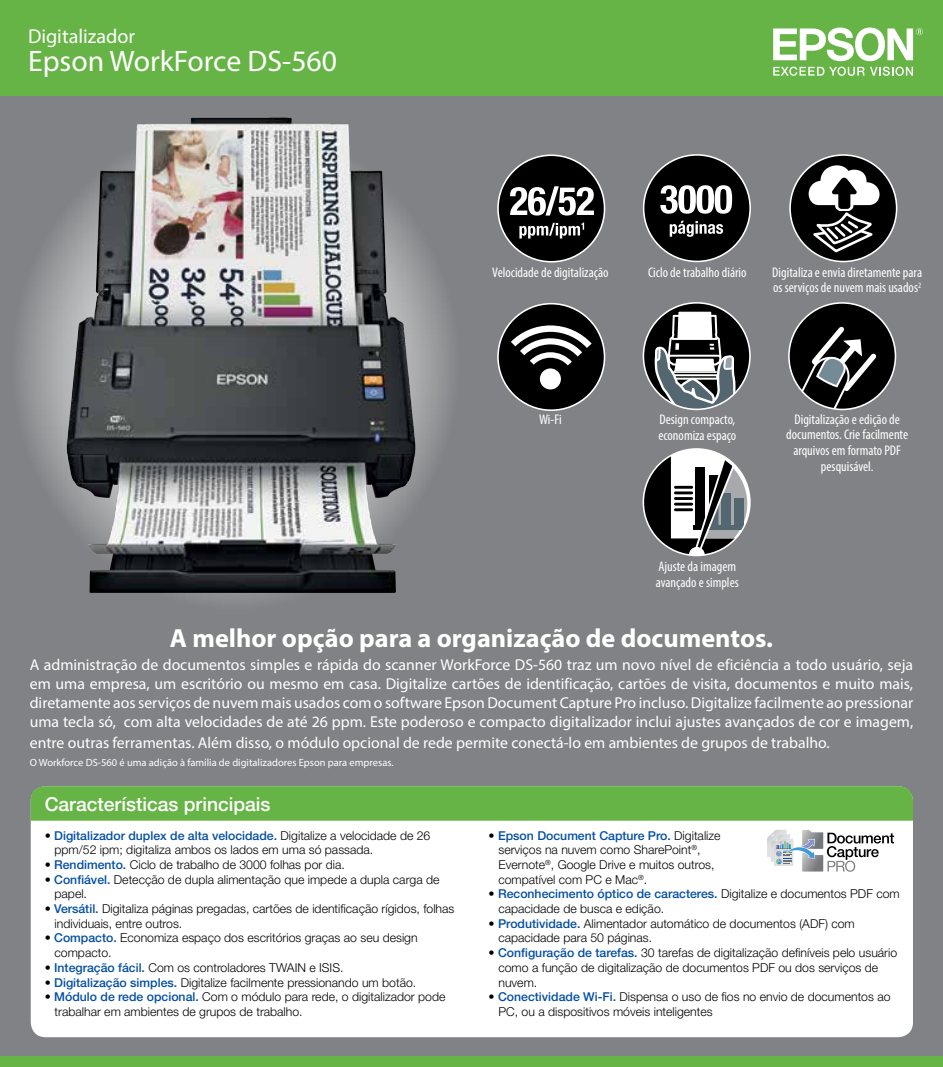
<style>
.page{position:relative;width:943px;height:1067px;background:#fff}
.page>*{position:absolute;margin:0;border:0;box-sizing:border-box;transform-origin:0 0}
.t1{font:29.75px "Myriad Pro";color:#fff}
.t2{font:700 26.25px "Myriad Pro";color:#fff}
.t3{font:20.12px "Myriad Pro";color:#fff}
.t4{font:500 19.25px "Helvetica Neue LT Pro";color:#fff}
.t5{font:15.75px/18.9px "Myriad Pro";color:#fff;text-align:justify}
.t6{font:condensed 14px/15.8px "Myriad Pro";color:#fff}
.t7{font:300 12.25px/14.7px "Helvetica Neue LT Pro";color:#000}
.t8{font:10.5px "Myriad Pro";color:#fff}
.s1{font-weight:500;color:#034ea2}
</style>
<div class="page">
<div style="left:0;top:82px;width:943px;height:985px;background:#808285"></div>
<div style="left:498px;top:304px;width:106px;height:106px;background:#000;border-radius:50%"></div>
<div style="left:497px;top:303px;width:108px;height:108px;border:2px solid #fff;border-radius:50%"></div>
<svg style="left:511px;top:325px;width:80px;height:40px"></svg>
<div style="left:540px;top:368px;width:21px;height:21px;background:#fff;border-radius:50%"></div>
<div style="left:789px;top:303px;width:106px;height:106px;background:#000;border-radius:50%"></div>
<svg style="left:790px;top:322px;width:91px;height:87px"></svg>
<div style="left:788px;top:302px;width:108px;height:108px;border:2px solid #fff;border-radius:50%"></div>
<div style="left:643px;top:303px;width:107px;height:106px;background:#000;border-radius:50%"></div>
<svg style="left:654px;top:311px;width:82px;height:98px"></svg>
<div style="left:642px;top:302px;width:108px;height:108px;border:2px solid #fff;border-radius:50%"></div>
<div style="left:643px;top:449px;width:107px;height:106px;background:#000;border-radius:50%"></div>
<svg style="left:671px;top:449px;width:79px;height:106px"></svg>
<div style="left:642px;top:448px;width:108px;height:108px;border:2px solid #fff;border-radius:50%"></div>
<div style="left:790px;top:155px;width:106px;height:106px;background:#000;border-radius:50%"></div>
<div style="left:789px;top:154px;width:108px;height:108px;border:2px solid #fff;border-radius:50%"></div>
<svg style="left:808px;top:165px;width:71px;height:89px"></svg>
<div style="left:643px;top:155px;width:107px;height:106px;background:#000;border-radius:50%"></div>
<div style="left:643px;top:154px;width:108px;height:108px;border:2px solid #fff;border-radius:50%"></div>
<svg style="left:660px;top:185px;width:72px;height:29px"></svg>
<svg style="left:669px;top:221px;width:54px;height:16px"></svg>
<div style="left:498px;top:155px;width:106px;height:107px;background:#000;border-radius:50%"></div>
<div style="left:497px;top:154px;width:108px;height:108px;border:2px solid #fff;border-radius:50%"></div>
<svg style="left:510px;top:186px;width:84px;height:29px"></svg>
<svg style="left:519px;top:222px;width:65px;height:16px"></svg>
<svg style="left:11px;top:119px;width:449px;height:491px"></svg>
<img style="left:67px;top:117px;width:348px;height:476px">
<div style="left:31px;top:786px;width:882px;height:251px;background:#fff;border-radius:15px"></div>
<div style="left:31px;top:786px;width:882px;height:34px;background:#66b445"></div>
<div style="left:0;top:0;width:943px;height:96px;background:#66b445"></div>
<svg style="left:773px;top:67px;width:91px;height:9px"></svg>
<svg style="left:870px;top:67px;width:43px;height:9px"></svg>
<svg style="left:773px;top:28px;width:149px;height:33px"></svg>
<div style="left:0;top:1056px;width:943px;height:11px;background:#66b445"></div>
<svg style="left:767px;top:829px;width:127px;height:42px"></svg>
<h3 class="t3" style="left:28px;top:23px;width:109px">Digitalizador</h3>
<h1 class="t1" style="left:28px;top:42px;width:310px">Epson WorkForce DS-560</h1>
<p class="t6" style="left:492px;top:264px;width:118px">Velocidade de digitalização</p>
<p class="t6" style="left:772px;top:264px;width:151px">Digitaliza e envia diretamente para os serviços de nuvem mais usados<sup>2</sup></p>
<p class="t6" style="left:648px;top:264px;width:100px">Ciclo de trabalho diário</p>
<p class="t6" style="left:539px;top:411px;width:24px">Wi-Fi</p>
<p class="t6" style="left:786px;top:411px;width:123px;text-align:center">Digitalização e edição de documentos. Crie facilmente arquivos em formato PDF pesquisável.</p>
<p class="t6" style="left:658px;top:410px;width:79px;line-height:16.8px">Design compacto, economiza espaço</p>
<p class="t6" style="left:656px;top:558px;width:84px">Ajuste da imagem avançado e simples</p>
<h2 class="t2" style="left:170px;top:620px;width:604px">A melhor opção para a organização de documentos.</h2>
<p class="t5" style="left:30px;top:655px;width:885px">A administração de documentos simples e rápida do scanner WorkForce DS-560 traz um novo nível de eficiência a todo usuário, seja em uma empresa, um escritório ou mesmo em casa. Digitalize cartões de identificação, cartões de visita, documentos e muito mais, diretamente aos serviços de nuvem mais usados com o software Epson Document Capture Pro incluso. Digitalize facilmente ao pressionar uma tecla só, com alta velocidades de até 26 ppm. Este poderoso e compacto digitalizador inclui ajustes avançados de cor e imagem,</p>
<p class="t5" style="left:30px;top:733px;width:801px">entre outras ferramentas. Além disso, o módulo opcional de rede permite conectá-lo em ambientes de grupos de trabalho.</p>
<p class="t8" style="left:30px;top:755px;width:365px">O Workforce DS-560 é uma adição à família de digitalizadores Epson para empresas.</p>
<h3 class="t4" style="left:45px;top:792px;width:227px">Características principais</h3>
<p class="t7" style="left:55px;top:827px;width:377px;text-indent:-10px">• <span class="s1">Digitalizador duplex de alta velocidade.</span> Digitalize a velocidade de 26 ppm/52 ipm; digitaliza ambos os lados em uma só passada.</p>
<p class="t7" style="left:45px;top:857px;width:302px">• <span class="s1">Rendimento.</span> Ciclo de trabalho de 3000 folhas por dia.</p>
<p class="t7" style="left:55px;top:871px;width:386px;text-indent:-10px">• <span class="s1">Confiável.</span> Detecção de dupla alimentação que impede a dupla carga de papel.</p>
<p class="t7" style="left:55px;top:901px;width:401px;text-indent:-10px">• <span class="s1">Versátil.</span> Digitaliza páginas pregadas, cartões de identificação rígidos, folhas individuais, entre outros.</p>
<p class="t7" style="left:55px;top:930px;width:364px;text-indent:-10px">• <span class="s1">Compacto.</span> Economiza espaço dos escritórios graças ao seu design compacto.</p>
<p class="t7" style="left:45px;top:959px;width:300px">• <span class="s1">Integração fácil.</span> Com os controladores TWAIN e ISIS.</p>
<p class="t7" style="left:45px;top:974px;width:373px">• <span class="s1">Digitalização simples.</span> Digitalize facilmente pressionando um botão.</p>
<p class="t7" style="left:55px;top:989px;width:392px;text-indent:-10px">• <span class="s1">Módulo de rede opcional.</span> Com o módulo para rede, o digitalizador pode trabalhar em ambientes de grupos de trabalho.</p>
<p class="t7" style="left:498px;top:827px;width:223px;text-indent:-10px">• <span class="s1">Epson Document Capture Pro.</span> Digitalize serviços na nuvem como SharePoint<sup>®</sup>, Evernote<sup>®</sup>, Google Drive e muitos outros, compatível com PC e Mac<sup>®</sup>.</p>
<p class="t7" style="left:498px;top:886px;width:403px;text-indent:-10px">• <span class="s1">Reconhecimento óptico de caracteres.</span> Digitalize e documentos PDF com capacidade de busca e edição.</p>
<p class="t7" style="left:498px;top:915px;width:358px;text-indent:-10px">• <span class="s1">Produtividade.</span> Alimentador automático de documentos (ADF) com capacidade para 50 páginas.</p>
<p class="t7" style="left:498px;top:945px;width:400px;text-indent:-10px">• <span class="s1">Configuração de tarefas.</span> 30 tarefas de digitalização definíveis pelo usuário como a função de digitalização de documentos PDF ou dos serviços de nuvem.</p>
<p class="t7" style="left:498px;top:989px;width:393px;text-indent:-10px">• <span class="s1">Conectividade Wi-Fi.</span> Dispensa o uso de fios no envio de documentos ao<br>PC, ou a dispositivos móveis inteligentes</p>
</div>
